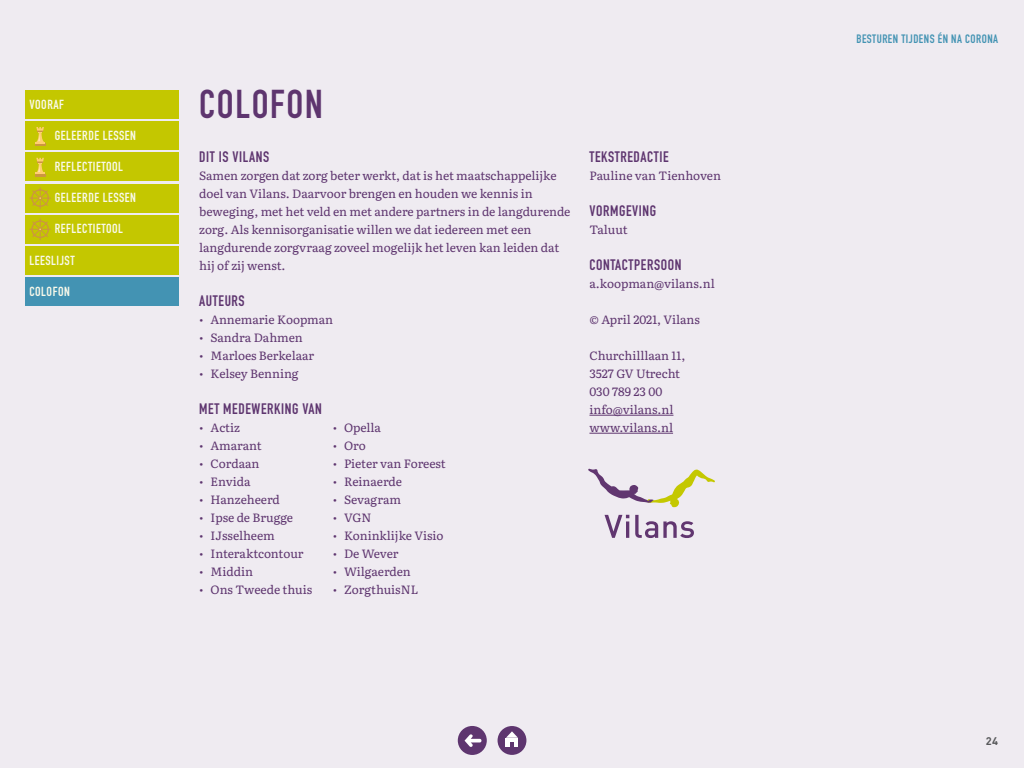
<style>
.page{position:relative;width:1024px;height:768px;background:#efebf1}
.page>*{position:absolute;margin:0;border:0;box-sizing:border-box;transform-origin:0 0}
.t1{font:700 39.7px "DIN Condensed";letter-spacing:.04em;color:#5e356f}
.t2{font:700 15px "DIN Condensed";letter-spacing:.04em;color:#5e356f}
.t3{font:700 13px "DIN Condensed";letter-spacing:.04em;color:#f9f9ea}
.t4{font:12px/18px "Literata";letter-spacing:-.005em;color:#5e356f}
.t5{font:700 12px "DIN Condensed";letter-spacing:.04em;color:#4393b3}
.t6{font:700 11px "DINOT";color:#58595b}
</style>
<div class="page">
<div style="left:458px;top:726px;width:29px;height:29px;background:#5e356f;border-radius:50%"></div>
<svg style="left:465px;top:734px;width:16px;height:13px"></svg>
<hr style="left:589px;top:415px;width:84px;height:1px;background:#5e356f">
<hr style="left:589px;top:433px;width:84px;height:1px;background:#5e356f">
<svg style="left:605px;top:515px;width:24px;height:23px"></svg>
<svg style="left:635px;top:515px;width:59px;height:23px"></svg>
<svg style="left:588px;top:468px;width:127px;height:39px"></svg>
<div style="left:498px;top:726px;width:28px;height:29px;background:#5e356f;border-radius:50%"></div>
<svg style="left:506px;top:731px;width:12px;height:16px"></svg>
<div style="left:26px;top:153px;width:153px;height:28px;background:#c4c700"></div>
<div style="left:26px;top:121px;width:153px;height:29px;background:#c4c700"></div>
<div style="left:26px;top:90px;width:153px;height:29px;background:#c4c700"></div>
<div style="left:26px;top:184px;width:153px;height:29px;background:#c4c700"></div>
<div style="left:26px;top:215px;width:153px;height:29px;background:#c4c700"></div>
<div style="left:26px;top:246px;width:153px;height:29px;background:#c4c700"></div>
<div style="left:26px;top:277px;width:153px;height:29px;background:#4393b3"></div>
<svg style="left:29px;top:218px;width:22px;height:22px"></svg>
<svg style="left:29px;top:187px;width:22px;height:22px"></svg>
<svg style="left:35px;top:158px;width:10px;height:18px"></svg>
<svg style="left:35px;top:127px;width:10px;height:18px"></svg>
<p class="t3" style="left:29px;top:95px;width:36px">VOORAF</p>
<p class="t3" style="left:55px;top:127px;width:83px">GELEERDE LESSEN</p>
<p class="t3" style="left:55px;top:158px;width:70px">REFLECTIETOOL</p>
<p class="t3" style="left:55px;top:189px;width:83px">GELEERDE LESSEN</p>
<p class="t3" style="left:55px;top:220px;width:70px">REFLECTIETOOL</p>
<p class="t3" style="left:29px;top:251px;width:47px">LEESLIJST</p>
<p class="t3" style="left:29px;top:282px;width:42px">COLOFON</p>
<p class="t1" style="left:199px;top:78px;width:125px">COLOFON</p>
<p class="t2" style="left:199px;top:147px;width:71px">DIT IS VILANS</p>
<p class="t4" style="left:199px;top:166px;width:373px">Samen zorgen dat zorg beter werkt, dat is het maatschappelijke doel van Vilans. Daarvoor brengen en houden we kennis in beweging, met het veld en met andere partners in de langdurende zorg. Als kennisorganisatie willen we dat iedereen met een langdurende zorgvraag zoveel mogelijk het leven kan leiden dat hij of zij wenst.</p>
<p class="t2" style="left:199px;top:291px;width:47px">AUTEURS</p>
<p class="t4" style="left:199px;top:310px;width:135px">• Annemarie Koopman</p>
<p class="t4" style="left:199px;top:328px;width:105px">• Sandra Dahmen</p>
<p class="t4" style="left:199px;top:346px;width:116px">• Marloes Berkelaar</p>
<p class="t4" style="left:199px;top:364px;width:101px">• Kelsey Benning</p>
<p class="t2" style="left:199px;top:399px;width:124px">MET MEDEWERKING VAN</p>
<p class="t4" style="left:199px;top:418px;width:42px">• Actiz</p>
<p class="t4" style="left:199px;top:436px;width:64px">• Amarant</p>
<p class="t4" style="left:199px;top:454px;width:62px">• Cordaan</p>
<p class="t4" style="left:199px;top:472px;width:53px">• Envida</p>
<p class="t4" style="left:199px;top:490px;width:82px">• Hanzeheerd</p>
<p class="t4" style="left:199px;top:508px;width:95px">• Ipse de Brugge</p>
<p class="t4" style="left:199px;top:526px;width:77px">• IJsselheem</p>
<p class="t4" style="left:199px;top:544px;width:106px">• Interaktcontour</p>
<p class="t4" style="left:199px;top:562px;width:55px">• Middin</p>
<p class="t4" style="left:199px;top:580px;width:114px">• Ons Tweede thuis</p>
<p class="t4" style="left:333px;top:418px;width:50px">• Opella</p>
<p class="t4" style="left:333px;top:436px;width:35px">• Oro</p>
<p class="t4" style="left:333px;top:454px;width:114px">• Pieter van Foreest</p>
<p class="t4" style="left:333px;top:472px;width:71px">• Reinaerde</p>
<p class="t4" style="left:333px;top:490px;width:70px">• Sevagram</p>
<p class="t4" style="left:333px;top:508px;width:40px">• VGN</p>
<p class="t4" style="left:333px;top:526px;width:112px">• Koninklijke Visio</p>
<p class="t4" style="left:333px;top:544px;width:67px">• De Wever</p>
<p class="t4" style="left:333px;top:562px;width:80px">• Wilgaerden</p>
<p class="t4" style="left:333px;top:580px;width:87px">• ZorgthuisNL</p>
<p class="t2" style="left:589px;top:147px;width:81px">TEKSTREDACTIE</p>
<p class="t4" style="left:589px;top:166px;width:133px">Pauline van Tienhoven</p>
<p class="t2" style="left:589px;top:201px;width:68px">VORMGEVING</p>
<p class="t4" style="left:589px;top:220px;width:40px">Taluut</p>
<p class="t2" style="left:589px;top:255px;width:93px">CONTACTPERSOON</p>
<p class="t4" style="left:589px;top:274px;width:127px">a.koopman@vilans.nl</p>
<p class="t4" style="left:589px;top:310px;width:112px">© April 2021, Vilans</p>
<p class="t4" style="left:589px;top:346px;width:97px">Churchilllaan 11,</p>
<p class="t4" style="left:589px;top:364px;width:92px">3527 GV Utrecht</p>
<p class="t4" style="left:589px;top:382px;width:74px">030 789 23 00</p>
<p class="t4" style="left:589px;top:400px;width:85px">info@vilans.nl</p>
<p class="t4" style="left:589px;top:418px;width:85px">www.vilans.nl</p>
<p class="t5" style="left:856px;top:30px;width:143px">BESTUREN TIJDENS ÉN NA CORONA</p>
<p class="t6" style="left:986px;top:734px;width:14px">24</p>
</div>
